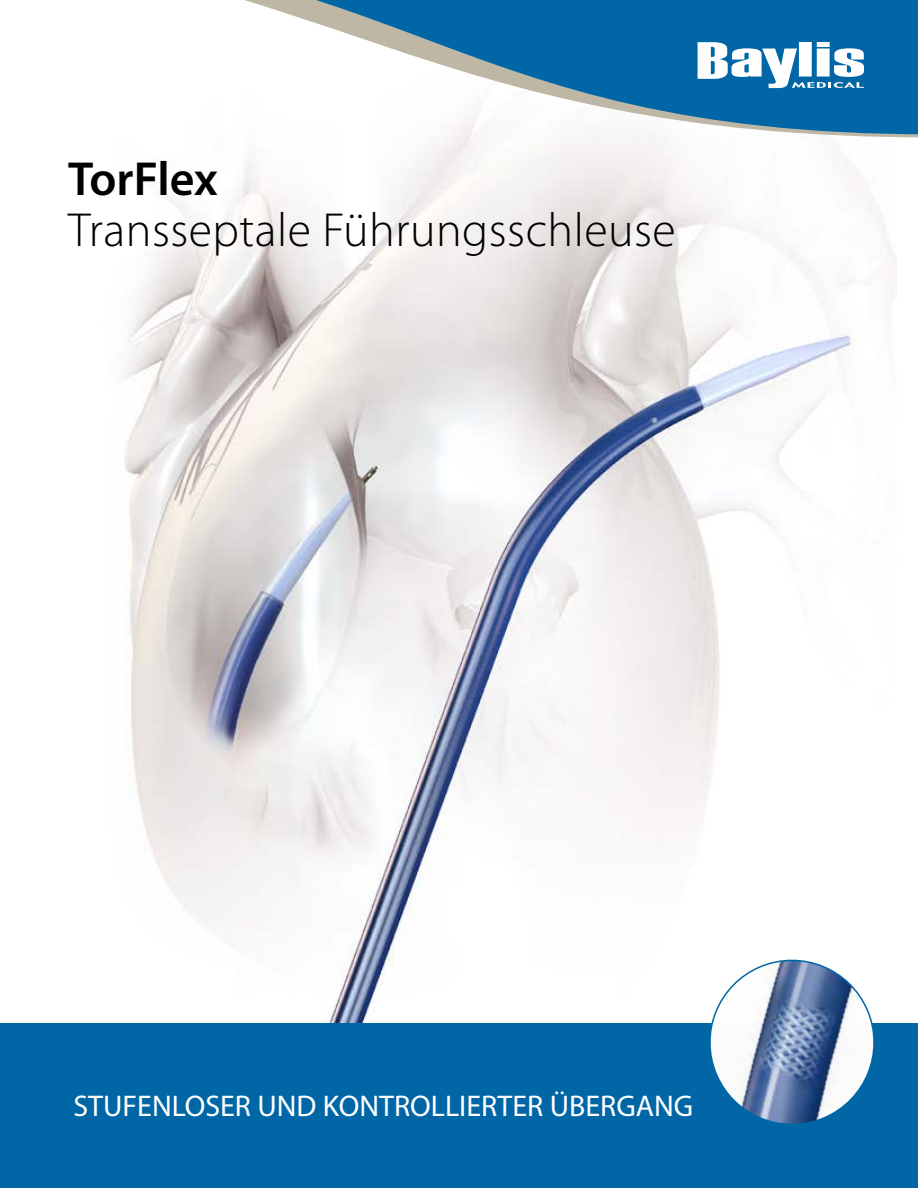
<style>
.page{position:relative;width:918px;height:1188px;background:#fff}
.page>*{position:absolute;margin:0;border:0;box-sizing:border-box;transform-origin:0 0}
.t1{font:300 48px "Myriad Pro";letter-spacing:.01em;color:#000}
.t2{font:600 48px "Myriad Pro";letter-spacing:-.005em;color:#000}
.t3{font:30px "Myriad Pro";color:#fff}
</style>
<div class="page">
<img style="left:0;top:137px;width:897px;height:887px">
<div style="left:0;top:1024px;width:918px;height:164px;background:#0066a6"></div>
<svg style="left:699px;top:949px;width:186px;height:175px"></svg>
<svg style="left:245px;top:0;width:673px;height:134px;fill:#0066a6"></svg>
<svg style="left:698px;top:42px;width:166px;height:46px"></svg>
<h1 class="t2" style="left:68px;top:148px;width:151px">TorFlex</h1>
<h1 class="t1" style="left:68px;top:201px;width:609px">Transseptale Führungsschleuse</h1>
<p class="t3" style="left:74px;top:1088px;width:621px">STUFENLOSER UND KONTROLLIERTER ÜBERGANG</p>
</div>
